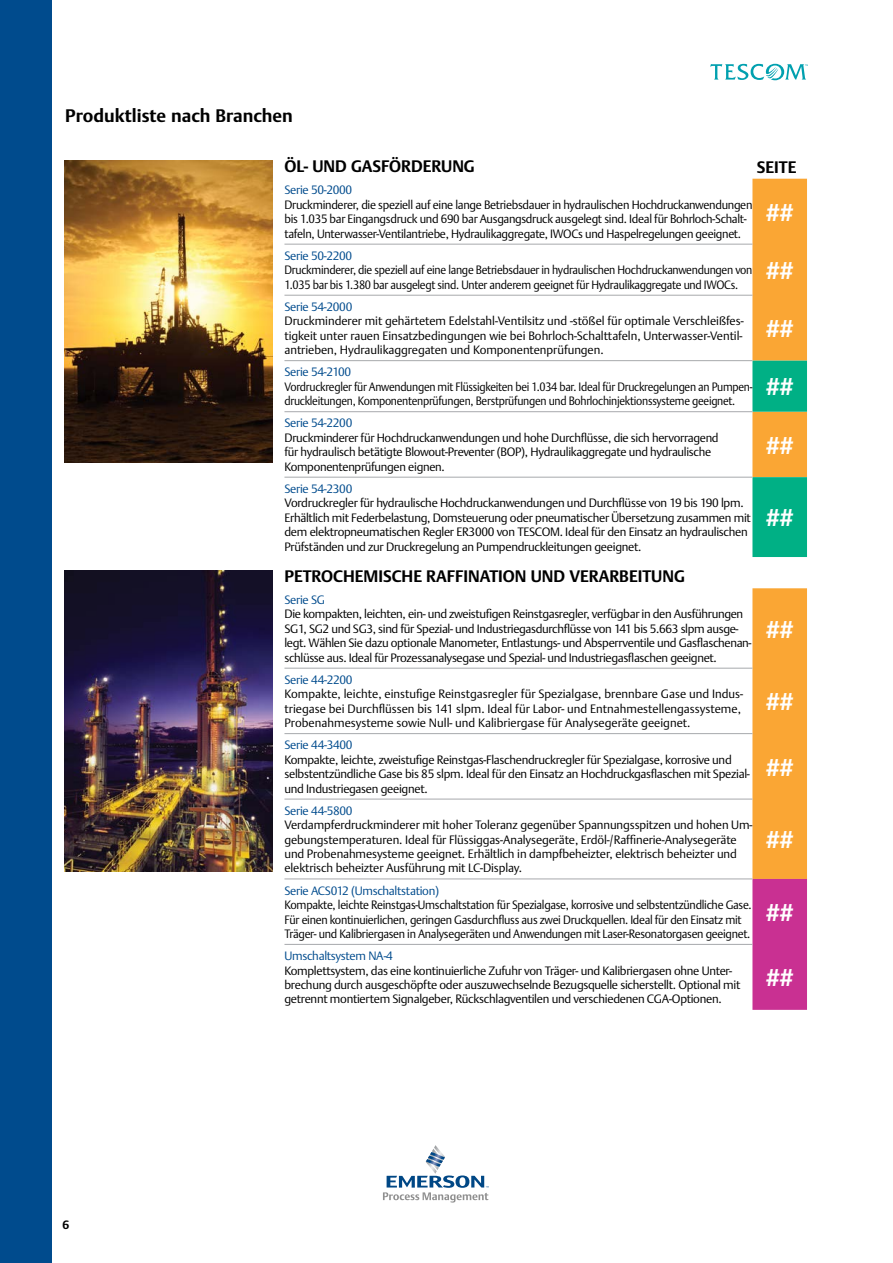
<style>
.page{position:relative;width:893px;height:1263px;background:#fff}
.page>*{position:absolute;margin:0;border:0;box-sizing:border-box;transform-origin:0 0}
.t1{font:700 24px "DTL Argo T";color:#fff}
.t2{font:700 18px "DTL Argo T";color:#000}
.t3{font:700 16.5px "DTL Argo T";color:#000}
.t4{font:300 12px/14.4px "DTL Argo T";letter-spacing:-.025em;color:#000}
.t5{font:300 12px/14.4px "DTL Argo T";letter-spacing:-.025em;color:#000;scale:.95 1}
.t6{font:300 12px/14.4px "DTL Argo T";color:#000}
.t7{font:300 12px/14.4px "DTL Argo T";letter-spacing:-.025em;color:#000;scale:.92 1}
.t8{font:300 12px/14.4px "DTL Argo T";letter-spacing:-.025em;color:#000;scale:.93 1}
.t9{font:300 12px "DTL Argo T";letter-spacing:-.025em;color:#004b8d}
.t10{font:700 12px "DTL Argo T";color:#000}
</style>
<div class="page">
<div style="left:0;top:0;width:51px;height:1263px;background:#004b8d"></div>
<svg style="left:710px;top:64px;width:98px;height:16px"></svg>
<svg style="left:752px;top:179px;width:55px;height:831px;background:#d0a267"></svg>
<hr style="left:284px;top:244px;width:468px;height:1px;background:#a7a9ac">
<hr style="left:284px;top:295px;width:468px;height:1px;background:#a7a9ac">
<hr style="left:284px;top:360px;width:468px;height:1px;background:#a7a9ac">
<hr style="left:284px;top:411px;width:468px;height:1px;background:#a7a9ac">
<hr style="left:284px;top:477px;width:468px;height:1px;background:#a7a9ac">
<hr style="left:284px;top:733px;width:468px;height:1px;background:#a7a9ac">
<hr style="left:284px;top:799px;width:468px;height:1px;background:#a7a9ac">
<hr style="left:284px;top:878px;width:468px;height:1px;background:#a7a9ac">
<hr style="left:284px;top:944px;width:468px;height:1px;background:#a7a9ac">
<hr style="left:284px;top:668px;width:468px;height:1px;background:#a7a9ac">
<img style="left:64px;top:570px;width:208px;height:302px">
<img style="left:64px;top:161px;width:208px;height:302px">
<svg style="left:383px;top:1145px;width:106px;height:57px"></svg>
<h2 class="t2" style="left:65px;top:105px;width:229px">Produktliste nach Branchen</h2>
<p class="t10" style="left:63px;top:1217px;width:8px">6</p>
<h3 class="t3" style="left:284px;top:157px;width:192px">ÖL- UND GASFÖRDERUNG</h3>
<h3 class="t3" style="left:757px;top:157px;width:41px">SEITE</h3>
<p class="t9" style="left:284px;top:183px;width:69px">Serie 50-2000</p>
<p class="t4" style="left:284px;top:197px;width:469px">Druckminderer, die speziell auf eine lange Betriebsdauer in hydraulischen Hochdruckanwendungen bis 1.035 bar Eingangsdruck und 690 bar Ausgangsdruck ausgelegt sind. Ideal für Bohrloch-Schalt&shy;tafeln, Unterwasser-Ventilantriebe, Hydraulikaggregate, IWOCs und Haspelregelungen geeignet.</p>
<h1 class="t1" style="left:766px;top:198px;width:29px">##</h1>
<p class="t9" style="left:284px;top:248px;width:69px">Serie 50-2200</p>
<p class="t8" style="left:284px;top:263px;width:549px">Druckminderer, die speziell auf eine lange Betriebsdauer in hydraulischen Hochdruckanwendungen von<br>1.035 bar bis 1.380 bar ausgelegt sind. Unter anderem geeignet für Hydraulikaggregate und IWOCs. <sup>##</sup></p>
<p class="t9" style="left:284px;top:300px;width:69px">Serie 54-2000</p>
<p class="t4" style="left:284px;top:314px;width:461px;text-align:justify">Druckminderer mit gehärtetem Edelstahl-Ventilsitz und -stößel für optimale Verschleißfes&shy;tigkeit unter rauen Einsatzbedingungen wie bei Bohrloch-Schalttafeln, Unterwasser-Ventil&shy;antrieben, Hydraulikaggregaten und Komponentenprüfungen.</p>
<h1 class="t1" style="left:766px;top:314px;width:29px">##</h1>
<p class="t9" style="left:284px;top:365px;width:68px">Serie 54-2100</p>
<p class="t7" style="left:284px;top:379px;width:510px">Vordruckregler für Anwendungen mit Flüssigkeiten bei 1.034 bar. Ideal für Druckregelungen an Pumpen&shy;druckleitungen, Komponentenprüfungen, Berstprüfungen und Bohrlochinjektionssysteme geeignet.</p>
<h1 class="t1" style="left:766px;top:373px;width:29px">##</h1>
<p class="t9" style="left:284px;top:416px;width:69px">Serie 54-2200</p>
<p class="t4" style="left:284px;top:430px;width:436px">Druckminderer für Hochdruckanwendungen und hohe Durchflüsse, die sich hervorragend für hydraulisch betätigte Blowout-Preventer (BOP), Hydraulikaggregate und hydraulische<br>Komponentenprüfungen eignen.</p>
<h1 class="t1" style="left:766px;top:431px;width:29px">##</h1>
<p class="t9" style="left:284px;top:481px;width:69px">Serie 54-2300</p>
<p class="t4" style="left:284px;top:496px;width:468px">Vordruckregler für hydraulische Hochdruckanwendungen und Durchflüsse von 19 bis 190 lpm.<br>Erhältlich mit Federbelastung, Domsteuerung oder pneumatischer Übersetzung zusammen mit dem elektropneumatischen Regler ER3000 von TESCOM. Ideal für den Einsatz an hydraulischen Prüfständen und zur Druckregelung an Pumpendruckleitungen geeignet.</p>
<h1 class="t1" style="left:766px;top:504px;width:29px">##</h1>
<h3 class="t3" style="left:284px;top:566px;width:402px">PETROCHEMISCHE RAFFINATION UND VERARBEITUNG</h3>
<p class="t9" style="left:284px;top:593px;width:42px">Serie SG</p>
<p class="t4" style="left:284px;top:607px;width:469px">Die kompakten, leichten, ein- und zweistufigen Reinstgasregler, verfügbar in den Ausführungen SG1, SG2 und SG3, sind für Spezial- und Industriegasdurchflüsse von 141 bis 5.663 slpm ausge&shy;legt. Wählen Sie dazu optionale Manometer, Entlastungs- und Absperrventile und Gasflaschenan&shy;schlüsse aus. Ideal für Prozessanalysegase und Spezial- und Industriegasflaschen geeignet.</p>
<h1 class="t1" style="left:766px;top:615px;width:29px">##</h1>
<p class="t9" style="left:284px;top:672px;width:70px">Serie 44-2200</p>
<p class="t6" style="left:284px;top:687px;width:460px">Kompakte, leichte, einstufige Reinstgasregler für Spezialgase, brennbare Gase und Indus&shy;triegase bei Durchflüssen bis 141 slpm. Ideal für Labor- und Entnahmestellengassysteme,<br>Probenahmesysteme sowie Null- und Kalibriergase für Analysegeräte geeignet.</p>
<h1 class="t1" style="left:766px;top:687px;width:29px">##</h1>
<p class="t9" style="left:284px;top:738px;width:70px">Serie 44-3400</p>
<p class="t4" style="left:284px;top:752px;width:467px">Kompakte, leichte, zweistufige Reinstgas-Flaschendruckregler für Spezialgase, korrosive und selbstentzündliche Gase bis 85 slpm. Ideal für den Einsatz an Hochdruckgasflaschen mit Spezial&shy;und Industriegasen geeignet.</p>
<h1 class="t1" style="left:766px;top:753px;width:29px">##</h1>
<p class="t9" style="left:284px;top:803px;width:70px">Serie 44-5800</p>
<p class="t4" style="left:284px;top:818px;width:470px">Verdampferdruckminderer mit hoher Toleranz gegenüber Spannungsspitzen und hohen Um&shy;gebungstemperaturen. Ideal für Flüssiggas-Analysegeräte, Erdöl-/Raffinerie-Analysegeräte und Probenahmesysteme geeignet. Erhältlich in dampfbeheizter, elektrisch beheizter und elektrisch beheizter Ausführung mit LC-Display.</p>
<h1 class="t1" style="left:766px;top:825px;width:29px">##</h1>
<p class="t9" style="left:284px;top:883px;width:156px">Serie ACS012 (Umschaltstation)</p>
<p class="t5" style="left:284px;top:897px;width:493px">Kompakte, leichte Reinstgas-Umschaltstation für Spezialgase, korrosive und selbstentzündliche Gase.<br>Für einen kontinuierlichen, geringen Gasdurchfluss aus zwei Druckquellen. Ideal für den Einsatz mit<br>Träger- und Kalibriergasen in Analysegeräten und Anwendungen mit Laser-Resonatorgasen geeignet.</p>
<h1 class="t1" style="left:766px;top:898px;width:29px">##</h1>
<p class="t9" style="left:284px;top:949px;width:110px">Umschaltsystem NA-4</p>
<p class="t4" style="left:284px;top:963px;width:457px">Komplettsystem, das eine kontinuierliche Zufuhr von Träger- und Kalibriergasen ohne Unter&shy;brechung durch ausgeschöpfte oder auszuwechselnde Bezugsquelle sicherstellt. Optional mit getrennt montiertem Signalgeber, Rückschlagventilen und verschiedenen CGA-Optionen.</p>
<h1 class="t1" style="left:766px;top:964px;width:29px">##</h1>
</div>
